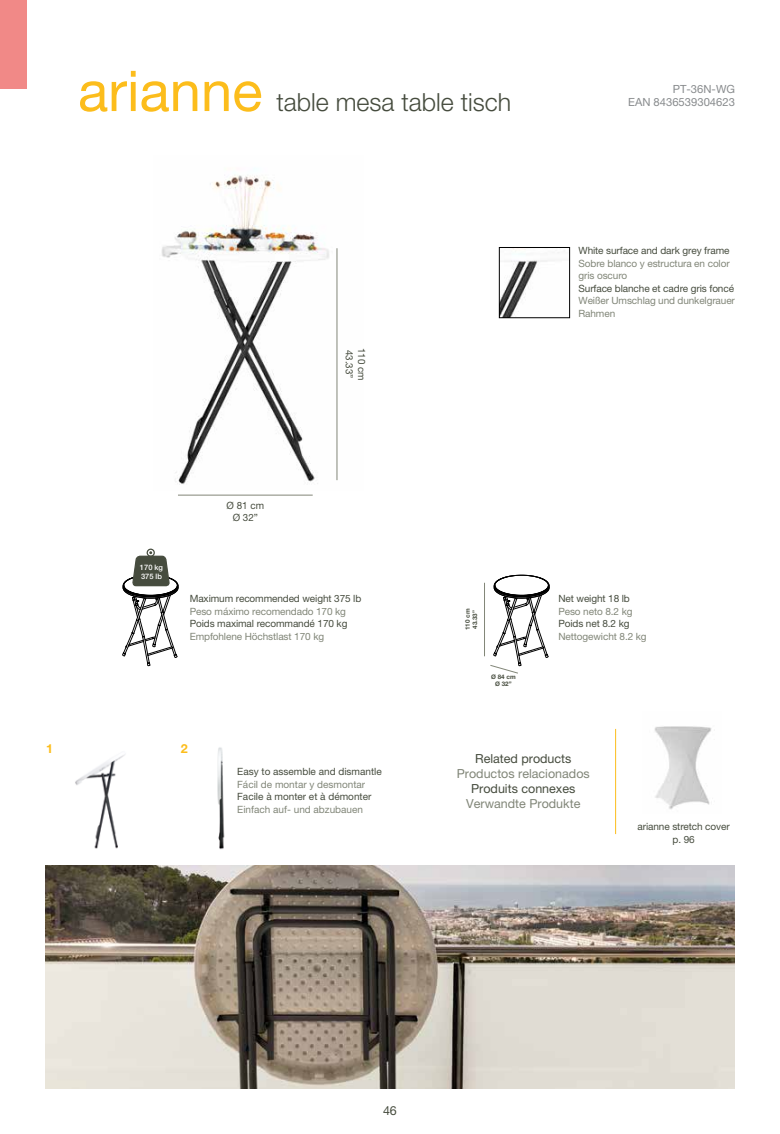
<style>
.page{position:relative;width:780px;height:1134px;background:#fff}
.page>*{position:absolute;margin:0;border:0;box-sizing:border-box;transform-origin:0 0}
.t1{font:56.25px "Helvetica Neue LT Pro";color:#fcbd1c}
.t2{font:300 25px "Helvetica Neue LT Pro";color:#464c3e}
.t3{font:12.5px "Helvetica Neue LT Pro";color:#818678}
.t4{font:12.5px "Helvetica Neue LT Pro";color:#464c3e}
.t5{font:700 12.5px "Helvetica Neue LT Pro";color:#fcbd1c}
.t6{font:11.25px/13.5px "Helvetica Neue LT Pro";color:#888b8d;text-align:right}
.t7{font:10px/12.5px "Helvetica Neue LT Pro";letter-spacing:-.01em;color:#464c3e;text-align:center}
.t8{font:10px/12.5px "Helvetica Neue LT Pro";letter-spacing:-.01em;color:#818678}
.t9{font:500 7.5px/8.8px "Helvetica Neue LT Pro";color:#fff}
.t10{font:700 6.25px/7.5px "Helvetica Neue LT Pro";color:#464c3e}
</style>
<div class="page">
<img style="left:161px;top:168px;width:177px;height:317px">
<img style="left:501px;top:249px;width:64px;height:67px">
<div style="left:499px;top:247px;width:71px;height:71px;border:1px solid #000"></div>
<img style="left:45px;top:865px;width:690px;height:224px">
<hr style="left:484px;top:583px;width:1px;height:73px;background:#828678">
<hr style="left:337px;top:248px;width:1px;height:232px;background:#828678">
<hr style="left:178px;top:495px;width:135px;height:1px;background:#828678">
<svg style="left:122px;top:548px;width:57px;height:118px"></svg>
<img style="left:75px;top:754px;width:50px;height:95px">
<img style="left:217px;top:747px;width:8px;height:103px">
<svg style="left:490px;top:575px;width:60px;height:98px"></svg>
<hr style="left:615px;top:729px;width:1px;height:105px;background:#fcbd1c">
<img style="left:654px;top:726px;width:58px;height:84px">
<div style="left:0;top:0;width:27px;height:89px;background:#f18987"></div>
<h1 class="t1" style="left:78px;top:57px;width:186px">arianne</h1>
<h2 class="t2" style="left:276px;top:87px;width:236px">table mesa table tisch</h2>
<p class="t6" style="left:628px;top:82px;width:108px">PT-36N-WG<br>EAN 8436539304623</p>
<p class="t9" style="left:140px;top:563px;width:25px">170 kg<br>375 lb</p>
<p class="t7" style="left:226px;top:499px;width:39px">Ø 81 cm<br>Ø 32”</p>
<p class="t7" style="left:355px;top:350px;width:30px;rotate:90deg">43.33”</p>
<p class="t7" style="left:368px;top:348px;width:34px;rotate:90deg">110 cm</p>
<p class="t7" style="left:578px;top:244px;width:152px">White surface and dark grey frame</p>
<p class="t8" style="left:578px;top:257px;width:153px">Sobre blanco y estructura en color gris oscuro</p>
<p class="t7" style="left:578px;top:282px;width:157px">Surface blanche et cadre gris foncé</p>
<p class="t8" style="left:578px;top:294px;width:158px">Weißer Umschlag und dunkelgrauer<br>Rahmen</p>
<p class="t7" style="left:190px;top:592px;width:173px">Maximum recommended weight 375 lb</p>
<p class="t8" style="left:190px;top:605px;width:158px">Peso máximo recomendado 170 kg</p>
<p class="t7" style="left:190px;top:617px;width:159px">Poids maximal recommandé 170 kg</p>
<p class="t8" style="left:190px;top:630px;width:136px">Empfohlene Höchstlast 170 kg</p>
<p class="t5" style="left:46px;top:741px;width:8px">1</p>
<p class="t5" style="left:181px;top:741px;width:8px">2</p>
<p class="t7" style="left:237px;top:765px;width:146px">Easy to assemble and dismantle</p>
<p class="t8" style="left:237px;top:778px;width:129px">Fácil de montar y desmontar</p>
<p class="t7" style="left:237px;top:790px;width:136px">Facile à monter et à démonter</p>
<p class="t8" style="left:237px;top:803px;width:127px">Einfach auf- und abzubauen</p>
<p class="t10" style="left:463px;top:630px;width:23px;rotate:-90deg">110 cm<br>43.33”</p>
<p class="t10" style="left:491px;top:672px;width:26px;text-align:center">Ø 84 cm<br>Ø 32”</p>
<p class="t7" style="left:558px;top:592px;width:73px">Net weight 18 lb</p>
<p class="t8" style="left:558px;top:605px;width:76px">Peso neto 8.2 kg</p>
<p class="t7" style="left:558px;top:617px;width:73px">Poids net 8.2 kg</p>
<p class="t8" style="left:558px;top:630px;width:90px">Nettogewicht 8.2 kg</p>
<p class="t4" style="left:475px;top:751px;width:98px">Related products</p>
<p class="t3" style="left:457px;top:766px;width:134px">Productos relacionados</p>
<p class="t4" style="left:471px;top:781px;width:106px">Produits connexes</p>
<p class="t3" style="left:466px;top:796px;width:116px">Verwandte Produkte</p>
<p class="t7" style="left:637px;top:820px;width:94px">arianne stretch cover p. 96</p>
<p class="t4" style="left:383px;top:1103px;width:15px">46</p>
</div>
